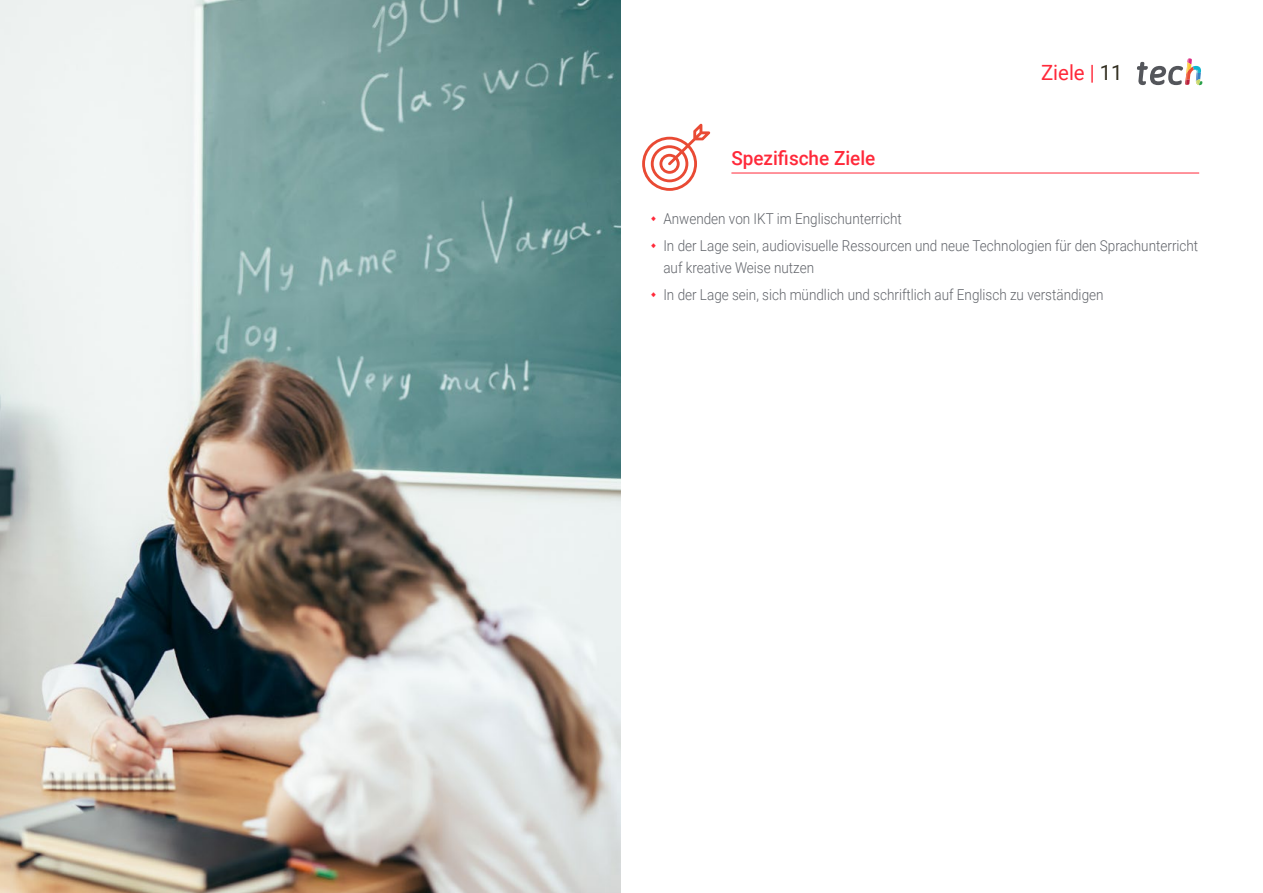
<style>
.page{position:relative;width:1263px;height:893px;background:#fff}
.page>*{position:absolute;margin:0;border:0;box-sizing:border-box;transform-origin:0 0}
.t1{font:21px "Roboto";color:#ff293a}
.t2{font:500 19.5px "Roboto";color:#ff293a}
.t3{font:300 15px/26.7px "Roboto";color:#61646a;scale:.9 1}
.s1{color:#312e20}
</style>
<div class="page">
<img style="left:0;top:0;width:621px;height:893px">
<hr style="left:731px;top:173px;width:468px;height:1px;background:#ff293a">
<svg style="left:642px;top:124px;width:68px;height:67px"></svg>
<svg style="left:1137px;top:58px;width:65px;height:28px"></svg>
<h2 class="t2" style="left:731px;top:144px;width:145px">Spezifische Ziele</h2>
<h1 class="t1" style="left:1041px;top:57px;width:83px">Ziele | <span class="s1">11</span></h1>
<p class="t3" style="left:663px;top:205px;width:596px">Anwenden von IKT im Englischunterricht<br>In der Lage sein, audiovisuelle Ressourcen und neue Technologien für den Sprachunterricht</p>
<p class="t3" style="left:663px;top:254px;width:491px">auf kreative Weise nutzen<br>In der Lage sein, sich mündlich und schriftlich auf Englisch zu verständigen</p>
</div>
